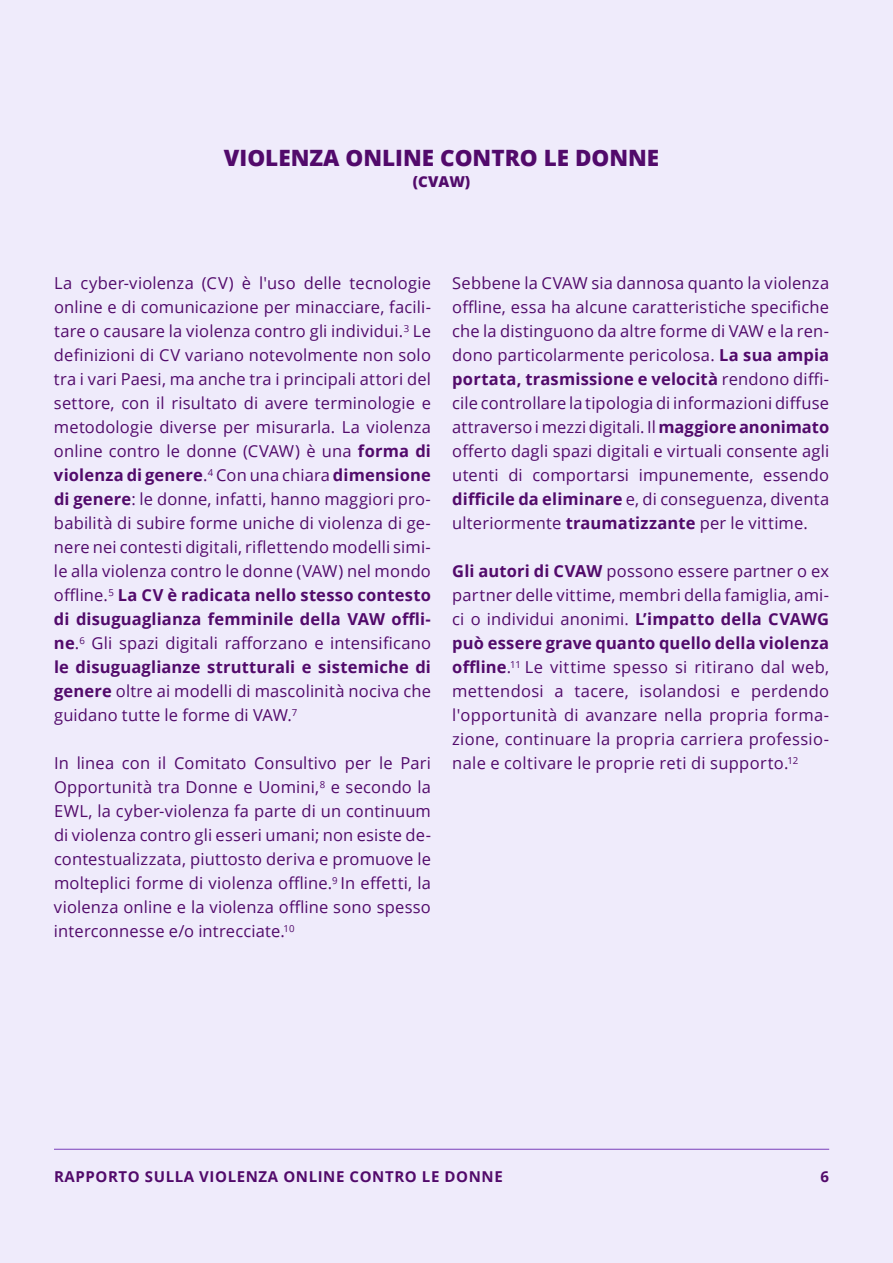
<style>
.page{position:relative;width:893px;height:1263px;background:#efebfb}
.page>*{position:absolute;margin:0;border:0;box-sizing:border-box;transform-origin:0 0}
.t1{font:800 22.5px "Open Sans";color:#520a6b}
.t2{font:16.5px/24px "Open Sans";letter-spacing:.015em;color:#520a6b;text-align:justify}
.t3{font:700 15px "Open Sans";letter-spacing:.04em;color:#520a6b}
.t4{font:800 15px "Open Sans";color:#520a6b}
.s1{font-weight:700}
</style>
<div class="page">
<hr style="left:54px;top:1149px;width:775px;height:1px;background:#7a3eba">
<h1 class="t1" style="left:224px;top:141px;width:437px">VIOLENZA ONLINE CONTRO LE DONNE</h1>
<p class="t4" style="left:413px;top:170px;width:59px">(CVAW)</p>
<p class="t2" style="left:54px;top:271px;width:378px">La cyber-violenza (CV) è l'uso delle tecnologie online e di comunicazione per minacciare, facili&shy;tare o causare la violenza contro gli individui.<sup>3</sup> Le definizioni di CV variano notevolmente non solo tra i vari Paesi, ma anche tra i principali attori del settore, con il risultato di avere terminologie e metodologie diverse per misurarla. La violenza online contro le donne (CVAW) è una <span class="s1">forma di violenza di genere</span>.<sup>4</sup> Con una chiara <span class="s1">dimensione di genere</span>: le donne, infatti, hanno maggiori pro&shy;babilità di subire forme uniche di violenza di ge&shy;nere nei contesti digitali, riflettendo modelli simi&shy;le alla violenza contro le donne (VAW) nel mondo offline.<sup>5</sup> <span class="s1">La CV è radicata nello stesso contesto di disuguaglianza femminile della VAW offli&shy;ne</span>.<sup>6</sup> Gli spazi digitali rafforzano e intensificano <span class="s1">le disuguaglianze strutturali e sistemiche di genere</span> oltre ai modelli di mascolinità nociva che guidano tutte le forme di VAW.<sup>7</sup></p>
<p class="t2" style="left:54px;top:751px;width:378px">In linea con il Comitato Consultivo per le Pari Opportunità tra Donne e Uomini,<sup>8</sup> e secondo la EWL, la cyber-violenza fa parte di un continuum di violenza contro gli esseri umani; non esiste de&shy;contestualizzata, piuttosto deriva e promuove le molteplici forme di violenza offline.<sup>9</sup> In effetti, la violenza online e la violenza offline sono spesso interconnesse e/o intrecciate.<sup>10</sup></p>
<p class="t2" style="left:452px;top:271px;width:378px">Sebbene la CVAW sia dannosa quanto la violenza offline, essa ha alcune caratteristiche specifiche che la distinguono da altre forme di VAW e la ren&shy;dono particolarmente pericolosa. <span class="s1">La sua ampia portata, trasmissione e velocità</span> rendono diffi&shy;cile controllare la tipologia di informazioni diffuse attraverso i mezzi digitali. Il <span class="s1">maggiore anonimato </span>offerto dagli spazi digitali e virtuali consente agli utenti di comportarsi impunemente, essendo <span class="s1">difficile da eliminare</span> e, di conseguenza, diventa ulteriormente <span class="s1">traumatizzante</span> per le vittime.</p>
<p class="t2" style="left:452px;top:559px;width:378px"><span class="s1">Gli autori di CVAW</span> possono essere partner o ex partner delle vittime, membri della famiglia, ami&shy;ci o individui anonimi. <span class="s1">L’impatto della CVAWG può essere grave quanto quello della violenza offline</span>.<sup>11</sup> Le vittime spesso si ritirano dal web, mettendosi a tacere, isolandosi e perdendo l'opportunità di avanzare nella propria forma&shy;zione, continuare la propria carriera professio&shy;nale e coltivare le proprie reti di supporto.<sup>12</sup></p>
<p class="t3" style="left:54px;top:1166px;width:450px">RAPPORTO SULLA VIOLENZA ONLINE CONTRO LE DONNE</p>
<p class="t3" style="left:821px;top:1166px;width:10px">6</p>
</div>
